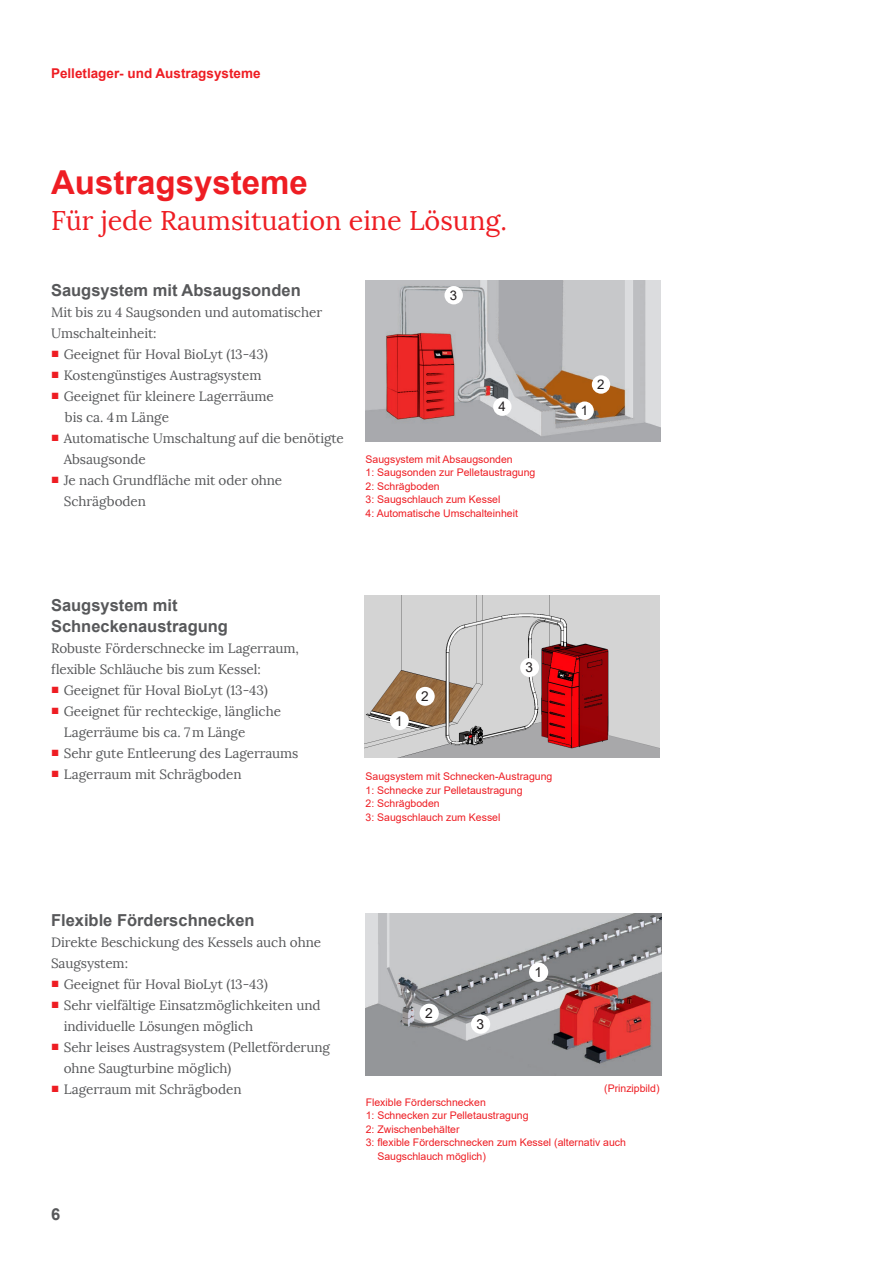
<style>
.page{position:relative;width:893px;height:1263px;background:#fff}
.page>*{position:absolute;margin:0;border:0;box-sizing:border-box;transform-origin:0 0}
.Headline_01{font:700 33px "Arial";color:#ee1d23}
.Headline_02{font:27px "Lora";color:#ee1d23}
.Introtext{font:700 16.5px/21px "Arial";color:#57585a}
.t1{font:13.8px "Arial";color:#231f20}
.t2{font:13.65px "Arial";color:#231f20}
.Copytext{font:13.5px/21px "Lora";letter-spacing:-.005em;color:#57585a}
.t3{font:700 13.5px "Arial";color:#ee1d23}
.Unordered_List{font:13.5px "Lora";letter-spacing:-.005em;color:#57585a}
.t4{font:13.2px "Arial";color:#231f20}
.Image_caption{font:10.5px/13.5px "Arial";color:#ee1d23}
</style>
<div class="page">
<img style="left:366px;top:281px;width:294px;height:161px">
<div style="left:575px;top:401px;width:19px;height:19px;background:#fff;border-radius:50%"></div>
<div style="left:592px;top:375px;width:18px;height:19px;background:#fff;border-radius:50%"></div>
<div style="left:444px;top:286px;width:19px;height:18px;background:#fff;border-radius:50%"></div>
<div style="left:493px;top:397px;width:18px;height:19px;background:#fff;border-radius:50%"></div>
<img style="left:364px;top:595px;width:296px;height:162px">
<div style="left:416px;top:687px;width:19px;height:19px;background:#fff;border-radius:50%"></div>
<div style="left:520px;top:658px;width:19px;height:19px;background:#fff;border-radius:50%"></div>
<div style="left:390px;top:711px;width:19px;height:19px;background:#fff;border-radius:50%"></div>
<img style="left:366px;top:913px;width:296px;height:162px">
<div style="left:529px;top:962px;width:19px;height:20px;background:#fff;border-radius:50%"></div>
<div style="left:420px;top:1004px;width:19px;height:19px;background:#fff;border-radius:50%"></div>
<div style="left:471px;top:1014px;width:19px;height:20px;background:#fff;border-radius:50%"></div>
<p class="t3" style="left:51px;top:64px;width:211px">Pelletlager- und Austragsysteme</p>
<p class="Headline_01" style="left:51px;top:159px;width:258px">Austragsysteme</p>
<p class="Headline_02" style="left:51px;top:204px;width:457px">Für jede Raumsituation eine Lösung.</p>
<p class="Introtext" style="left:51px;top:280px;width:251px">Saugsystem mit Absaugsonden</p>
<p class="Copytext" style="left:51px;top:302px;width:273px">Mit bis zu 4 Saugsonden und automatischer<br>Umschalteinheit:</p>
<p class="Copytext" style="left:51px;top:344px;width:218px"><sup>■</sup> Geeignet für Hoval BioLyt (13-43)</p>
<p class="Copytext" style="left:51px;top:365px;width:212px"><sup>■</sup> Kostengünstiges Austragsystem</p>
<p class="Copytext" style="left:51px;top:386px;width:224px"><sup>■</sup> Geeignet für kleinere Lagerräume</p>
<p class="Unordered_List" style="left:65px;top:409px;width:106px">bis ca. 4m Länge</p>
<p class="Copytext" style="left:64px;top:428px;width:282px;text-indent:-13px"><sup>■</sup> Automatische Umschaltung auf die benötigte<br>Absaugsonde</p>
<p class="Copytext" style="left:64px;top:470px;width:220px;text-indent:-13px"><sup>■</sup> Je nach Grundfläche mit oder ohne<br>Schrägboden</p>
<p class="t4" style="left:450px;top:286px;width:9px">3</p>
<p class="t4" style="left:498px;top:398px;width:9px">4</p>
<p class="Image_caption" style="left:366px;top:452px;width:149px">Saugsystem mit Absaugsonden</p>
<p class="Image_caption" style="left:366px;top:466px;width:171px">1: Saugsonden zur Pelletaustragung</p>
<p class="Image_caption" style="left:366px;top:479px;width:76px">2: Schrägboden</p>
<p class="Image_caption" style="left:366px;top:493px;width:136px">3: Saugschlauch zum Kessel</p>
<p class="Image_caption" style="left:366px;top:506px;width:154px">4: Automatische Umschalteinheit</p>
<p class="t4" style="left:581px;top:402px;width:9px">1</p>
<p class="t4" style="left:597px;top:375px;width:9px">2</p>
<p class="Introtext" style="left:51px;top:595px;width:178px">Saugsystem mit<br>Schneckenaustragung</p>
<p class="Copytext" style="left:51px;top:638px;width:249px">Robuste Förderschnecke im Lagerraum,</p>
<p class="Copytext" style="left:51px;top:659px;width:211px">flexible Schläuche bis zum Kessel:</p>
<p class="Copytext" style="left:51px;top:680px;width:218px"><sup>■</sup> Geeignet für Hoval BioLyt (13-43)</p>
<p class="Copytext" style="left:64px;top:701px;width:219px;text-indent:-13px"><sup>■</sup> Geeignet für rechteckige, längliche<br>Lagerräume bis ca. 7m Länge</p>
<p class="Copytext" style="left:51px;top:743px;width:249px"><sup>■</sup> Sehr gute Entleerung des Lagerraums</p>
<p class="Copytext" style="left:51px;top:764px;width:192px"><sup>■</sup> Lagerraum mit Schrägboden</p>
<p class="Image_caption" style="left:366px;top:770px;width:188px">Saugsystem mit Schnecken-Austragung</p>
<p class="Image_caption" style="left:366px;top:783px;width:158px">1: Schnecke zur Pelletaustragung</p>
<p class="Image_caption" style="left:366px;top:797px;width:76px">2: Schrägboden</p>
<p class="Image_caption" style="left:366px;top:810px;width:136px">3: Saugschlauch zum Kessel</p>
<p class="t2" style="left:526px;top:658px;width:9px">3</p>
<p class="t2" style="left:421px;top:687px;width:9px">2</p>
<p class="t2" style="left:395px;top:711px;width:9px">1</p>
<p class="Introtext" style="left:51px;top:910px;width:205px">Flexible Förderschnecken</p>
<p class="Copytext" style="left:51px;top:932px;width:272px">Direkte Beschickung des Kessels auch ohne<br>Saugsystem:</p>
<p class="Copytext" style="left:51px;top:974px;width:218px"><sup>■</sup> Geeignet für Hoval BioLyt (13-43)</p>
<p class="Copytext" style="left:64px;top:995px;width:258px;text-indent:-13px"><sup>■</sup> Sehr vielfältige Einsatzmöglichkeiten und individuelle Lösungen möglich</p>
<p class="Copytext" style="left:64px;top:1037px;width:268px;text-indent:-13px"><sup>■</sup> Sehr leises Austragsystem (Pelletförderung ohne Saugturbine möglich)</p>
<p class="Copytext" style="left:51px;top:1079px;width:192px"><sup>■</sup> Lagerraum mit Schrägboden</p>
<p class="Image_caption" style="left:604px;top:1081px;width:57px">(Prinzipbild)</p>
<p class="Image_caption" style="left:366px;top:1095px;width:122px">Flexible Förderschnecken</p>
<p class="Image_caption" style="left:366px;top:1108px;width:164px">1: Schnecken zur Pelletaustragung</p>
<p class="Image_caption" style="left:366px;top:1122px;width:95px">2: Zwischenbehälter</p>
<p class="Image_caption" style="left:377px;top:1135px;width:250px;text-indent:-12px">3: flexible Förderschnecken zum Kessel (alternativ auch<br>Saugschlauch möglich)</p>
<p class="t1" style="left:534px;top:963px;width:9px">1</p>
<p class="t1" style="left:425px;top:1004px;width:9px">2</p>
<p class="t1" style="left:476px;top:1015px;width:9px">3</p>
<p class="Introtext" style="left:51px;top:1204px;width:11px">6</p>
</div>
